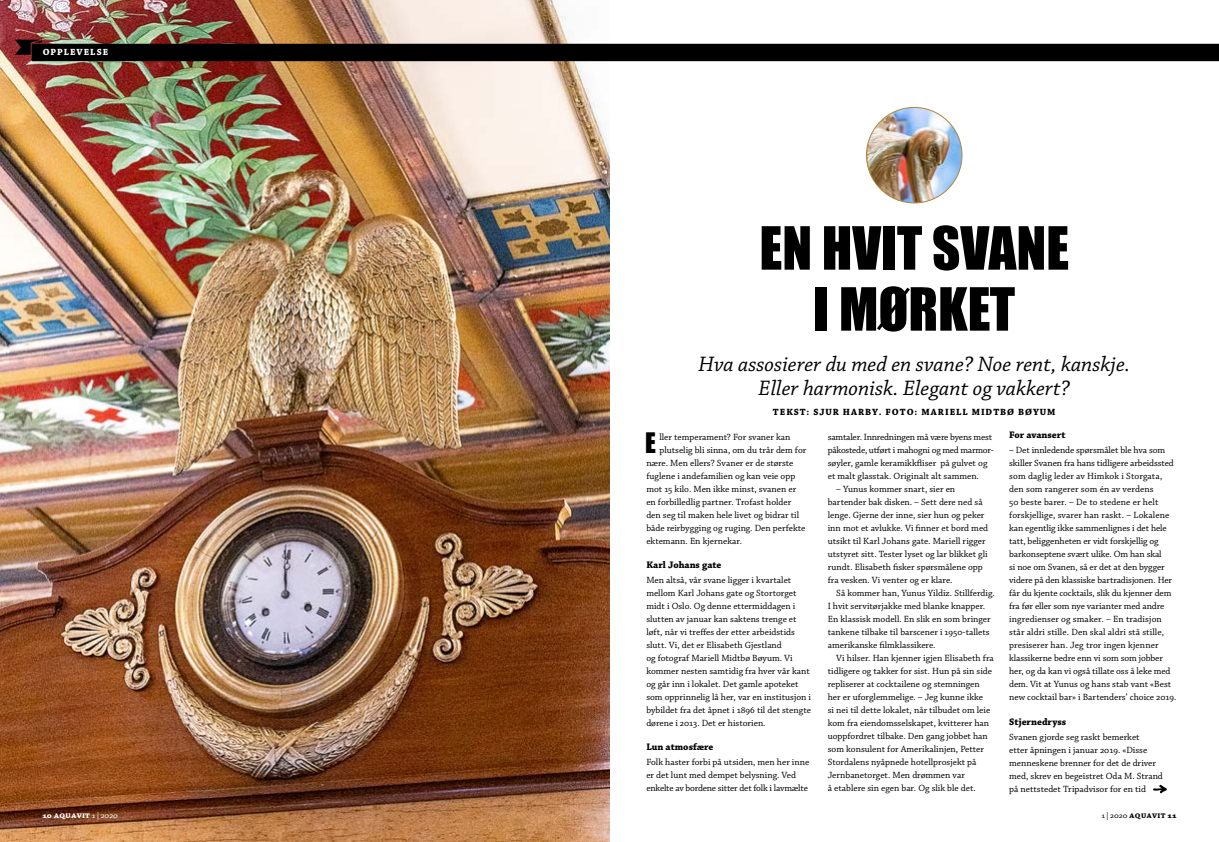
<style>
.page{position:relative;width:1219px;height:842px;background:#fff}
.page>*{position:absolute;margin:0;border:0;box-sizing:border-box;transform-origin:0 0}
.t1{font:55px/61px "Impact";color:#000;text-align:center}
.t2{font:25.9px "Impact";color:#000}
.t3{font:italic 22px/24px "Chaparral Pro";color:#000;text-align:center}
.t4{font:700 10px "Chaparral Pro";color:#000}
.t5{font:9.5px/13px "Chaparral Pro";color:#000}
.t6{font:700 9.5px "Chaparral Pro";letter-spacing:.1em;color:#000}
.t7{font:700 9.4px "Chaparral Pro";letter-spacing:.1em;color:#fff}
.t8{font:700 7px "Chaparral Pro";letter-spacing:.065em;color:#000;scale:1.1 1}
.t9{font:700 7px "Chaparral Pro";letter-spacing:.06em;color:#fff;scale:1.1 1}
.s1{font-size:8px}
.s2{font-weight:400;font-size:8px}
</style>
<div class="page">
<img style="left:0;top:0;width:609px;height:842px">
<svg style="left:15px;top:40px;width:1204px;height:21px"></svg>
<svg style="left:1153px;top:784px;width:14px;height:10px"></svg>
<img style="left:866px;top:107px;width:96px;height:96px;border-radius:48px">
<p class="t7" style="left:43px;top:47px;width:67px">OPPLEVELSE</p>
<p class="t9" style="left:43px;top:812px;width:70px"><span class="s1">10</span> AQUAVIT <span class="s2">1|2020</span></p>
<h1 class="t1" style="left:759px;top:216px;width:311px">EN HVIT SVANE<br>I MØRKET</h1>
<h3 class="t3" style="left:698px;top:353px;width:433px">Hva assosierer du med en svane? Noe rent, kanskje.<br>Eller harmonisk. Elegant og vakkert?</h3>
<p class="t6" style="left:773px;top:407px;width:284px">TEKST: SJUR HARBY. FOTO: MARIELL MIDTBØ BØYUM</p>
<h2 class="t2" style="left:645px;top:423px;width:12px">E</h2>
<p class="t5" style="left:659px;top:431px;width:133px">ller temperament? For svaner kan</p>
<p class="t5" style="left:659px;top:444px;width:148px">plutselig bli sinna, om du trår dem for</p>
<p class="t5" style="left:646px;top:457px;width:149px">nære. Men ellers? Svaner er de største</p>
<p class="t5" style="left:646px;top:470px;width:150px">fuglene i andefamilien og kan veie opp</p>
<p class="t5" style="left:646px;top:483px;width:151px">mot 15 kilo. Men ikke minst, svanen er</p>
<p class="t5" style="left:646px;top:496px;width:146px">en forbilledlig partner. Trofast holder</p>
<p class="t5" style="left:646px;top:509px;width:154px">den seg til maken hele livet og bidrar til</p>
<p class="t5" style="left:646px;top:522px;width:161px">både reirbygging og ruging. Den perfekte</p>
<p class="t5" style="left:646px;top:535px;width:97px">ektemann. En kjernekar.</p>
<p class="t4" style="left:646px;top:559px;width:77px">Karl Johans gate</p>
<p class="t5" style="left:646px;top:574px;width:166px">Men altså, vår svane ligger i kvartalet mellom Karl Johans gate og Stortorget midt i Oslo. Og denne ettermiddagen i slutten av januar kan saktens trenge et løft, når vi treffes der etter arbeidstids slutt. Vi, det er Elisabeth Gjestland<br>og fotograf Mariell Midtbø Bøyum. Vi kommer nesten samtidig fra hver vår kant og går inn i lokalet. Det gamle apoteket som opprinnelig lå her, var en institusjon i bybildet fra det åpnet i 1896 til det stengte dørene i 2013. Det er historien.</p>
<p class="t4" style="left:646px;top:741px;width:69px">Lun atmosfære</p>
<p class="t5" style="left:646px;top:756px;width:164px">Folk haster forbi på utsiden, men her inne er det lunt med dempet belysning. Ved enkelte av bordene sitter det folk i lavmælte</p>
<p class="t5" style="left:828px;top:431px;width:167px">samtaler. Innredningen må være byens mest påkostede, utført i mahogni og med marmor&shy;søyler, gamle keramikkfliser på gulvet og et malt glasstak. Originalt alt sammen.</p>
<p class="t5" style="left:828px;top:483px;width:162px;text-indent:9px">– Yunus kommer snart, sier en bartender bak disken. – Sett dere ned så lenge. Gjerne der inne, sier hun og peker inn mot et avlukke. Vi finner et bord med utsikt til Karl Johans gate. Mariell rigger utstyret sitt. Tester lyset og lar blikket gli rundt. Elisabeth fisker spørsmålene opp fra vesken. Vi venter og er klare.</p>
<p class="t5" style="left:828px;top:587px;width:168px;text-indent:9px">Så kommer han, Yunus Yildiz. Stillferdig.<br>I hvit servitørjakke med blanke knapper.<br>En klassisk modell. En slik en som bringer tankene tilbake til barscener i 1950-tallets amerikanske filmklassikere.</p>
<p class="t5" style="left:828px;top:652px;width:168px;text-indent:9px">Vi hilser. Han kjenner igjen Elisabeth fra tidligere og takker for sist. Hun på sin side repliserer at cocktailene og stemningen her er uforglemmelige. – Jeg kunne ikke<br>si nei til dette lokalet, når tilbudet om leie kom fra eiendomsselskapet, kvitterer han uoppfordret tilbake. Den gang jobbet han som konsulent for Amerikalinjen, Petter Stordalens nyåpnede hotellprosjekt på Jernbanetorget. Men drømmen var<br>å etablere sin egen bar. Og slik ble det.</p>
<p class="t4" style="left:1009px;top:429px;width:58px">For avansert</p>
<p class="t5" style="left:1009px;top:444px;width:169px">– Det innledende spørsmålet ble hva som skiller Svanen fra hans tidligere arbeidssted som daglig leder av Himkok i Storgata, den som rangerer som én av verdens<br>50 beste barer. – De to stedene er helt forskjellige, svarer han raskt. – Lokalene kan egentlig ikke sammenlignes i det hele tatt, beliggenheten er vidt forskjellig og barkonseptene svært ulike. Om han skal<br>si noe om Svanen, så er det at den bygger videre på den klassiske bartradisjonen. Her får du kjente cocktails, slik du kjenner dem fra før eller som nye varianter med andre ingredienser og smaker. – En tradisjon står aldri stille. Den skal aldri stå stille, presiserer han. Jeg tror ingen kjenner klassikerne bedre enn vi som som jobber her, og da kan vi også tillate oss å leke med dem. Vit at Yunus og hans stab vant «Best new cocktail bar» i Bartenders’ choice 2019.</p>
<p class="t4" style="left:1009px;top:715px;width:58px">Stjernedryss</p>
<p class="t5" style="left:1009px;top:730px;width:155px">Svanen gjorde seg raskt bemerket<br>etter åpningen i januar 2019. «Disse menneskene brenner for det de driver med, skrev en begeistret Oda M. Strand på nettstedet Tripadvisor for en tid</p>
<p class="t8" style="left:1101px;top:812px;width:70px"><span class="s2">1|2020</span> AQUAVIT <span class="s1">11</span></p>
</div>
